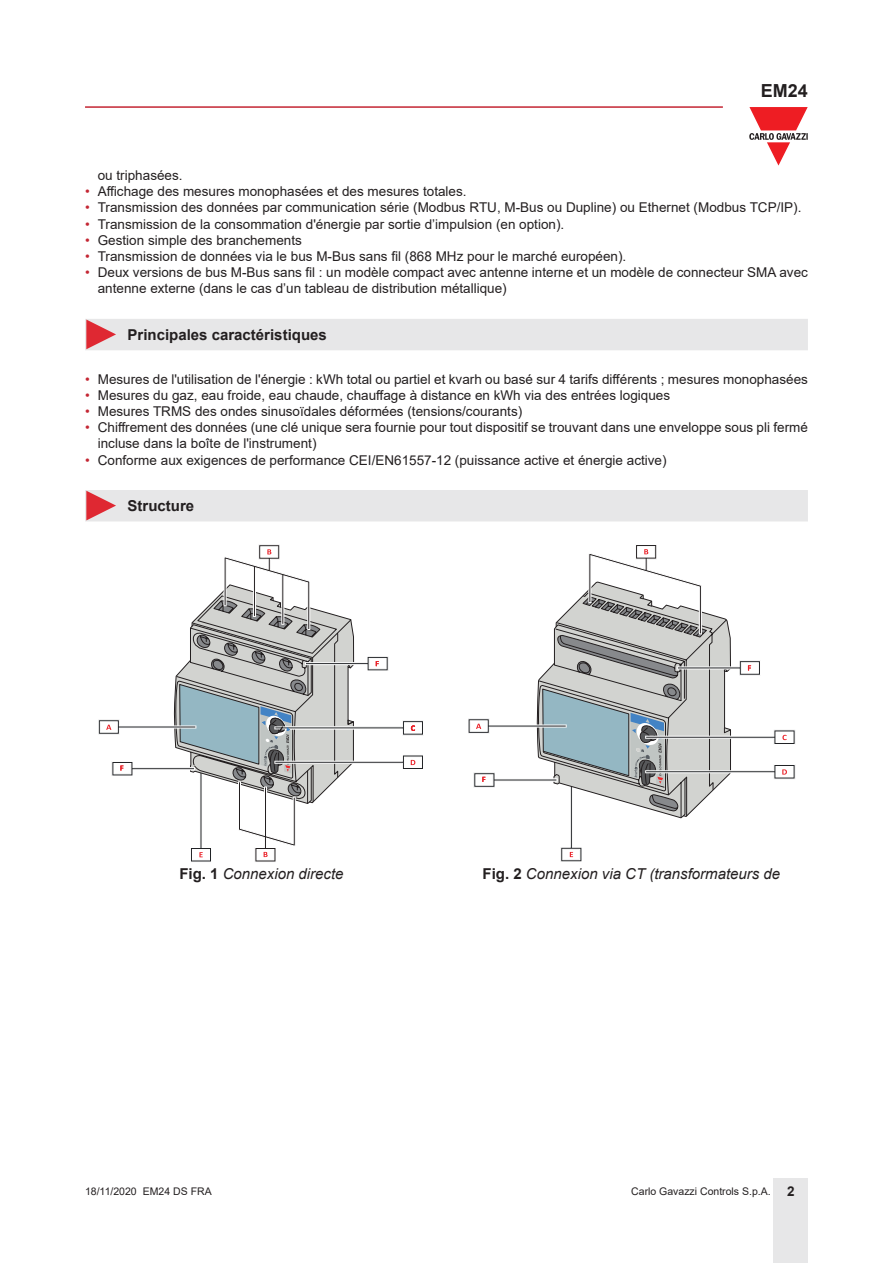
<style>
.page{position:relative;width:893px;height:1263px;background:#fff}
.page>*{position:absolute;margin:0;border:0;box-sizing:border-box;transform-origin:0 0}
.t1{font:700 18px "Arial";color:#231f20}
.t2{font:italic 15px "Arial";color:#231f20}
.Titolo03{font:700 15px "Arial";color:#231f20}
.t3{font:13.5px/16.2px "Arial";color:#231f20}
.t4{font:10.5px "Arial";color:#231f20}
.s1{color:#c42633}
.s2{font-weight:700;font-style:normal}
.s3{font-weight:700;font-size:13.5px}
</style>
<div class="page">
<hr style="left:85px;top:106px;width:638px;height:2px;background:#c42633">
<div style="left:774px;top:1178px;width:34px;height:85px;background:#e7e7e8"></div>
<svg style="left:749px;top:107px;width:59px;height:59px"></svg>
<div style="left:85px;top:319px;width:723px;height:31px;background:#e7e7e8"></div>
<div style="left:85px;top:490px;width:723px;height:31px;background:#e7e7e8"></div>
<svg style="left:98px;top:544px;width:325px;height:318px"></svg>
<svg style="left:468px;top:545px;width:328px;height:317px"></svg>
<h1 class="t1" style="left:761px;top:78px;width:49px">EM24</h1>
<p class="t3" style="left:98px;top:167px;width:86px">ou triphasées.</p>
<p class="t3" style="left:85px;top:183px;width:383px"><span class="s1">•</span> Affichage des mesures monophasées et des mesures totales.</p>
<p class="t3" style="left:85px;top:199px;width:718px"><span class="s1">•</span> Transmission des données par communication série (Modbus RTU, M-Bus ou Dupline) ou Ethernet (Modbus TCP/IP).</p>
<p class="t3" style="left:85px;top:216px;width:481px"><span class="s1">•</span> Transmission de la consommation d'énergie par sortie d’impulsion (en option).</p>
<p class="t3" style="left:85px;top:232px;width:218px"><span class="s1">•</span> Gestion simple des branchements</p>
<p class="t3" style="left:85px;top:248px;width:543px"><span class="s1">•</span> Transmission de données via le bus M-Bus sans fil (868 MHz pour le marché européen).</p>
<p class="t3" style="left:98px;top:264px;width:712px;text-indent:-13px"><span class="s1">•</span> Deux versions de bus M-Bus sans fil : un modèle compact avec antenne interne et un modèle de connecteur SMA avec antenne externe (dans le cas d’un tableau de distribution métallique)</p>
<p class="Titolo03" style="left:128px;top:324px;width:201px">Principales caractéristiques</p>
<p class="t3" style="left:85px;top:371px;width:724px"><span class="s1">•</span> Mesures de l'utilisation de l'énergie : kWh total ou partiel et kvarh ou basé sur 4 tarifs différents ; mesures monophasées</p>
<p class="t3" style="left:85px;top:387px;width:587px"><span class="s1">•</span> Mesures du gaz, eau froide, eau chaude, chauffage à distance en kWh via des entrées logiques</p>
<p class="t3" style="left:85px;top:403px;width:439px"><span class="s1">•</span> Mesures TRMS des ondes sinusoïdales déformées (tensions/courants)</p>
<p class="t3" style="left:98px;top:419px;width:712px;text-indent:-13px"><span class="s1">•</span> Chiffrement des données (une clé unique sera fournie pour tout dispositif se trouvant dans une enveloppe sous pli fermé incluse dans la boîte de l'instrument)</p>
<p class="t3" style="left:85px;top:452px;width:583px"><span class="s1">•</span> Conforme aux exigences de performance CEI/EN61557-12 (puissance active et énergie active)</p>
<p class="Titolo03" style="left:128px;top:495px;width:68px">Structure</p>
<p class="t2" style="left:179px;top:863px;width:166px"><span class="s2">Fig. 1</span> Connexion directe</p>
<p class="t2" style="left:483px;top:863px;width:299px"><span class="s2">Fig. 2</span> Connexion via CT (transformateurs de</p>
<p class="t4" style="left:85px;top:1183px;width:128px">18/11/2020 EM24 DS FRA</p>
<p class="t4" style="left:631px;top:1183px;width:165px">Carlo Gavazzi Controls S.p.A. <span class="s3">2</span></p>
</div>
